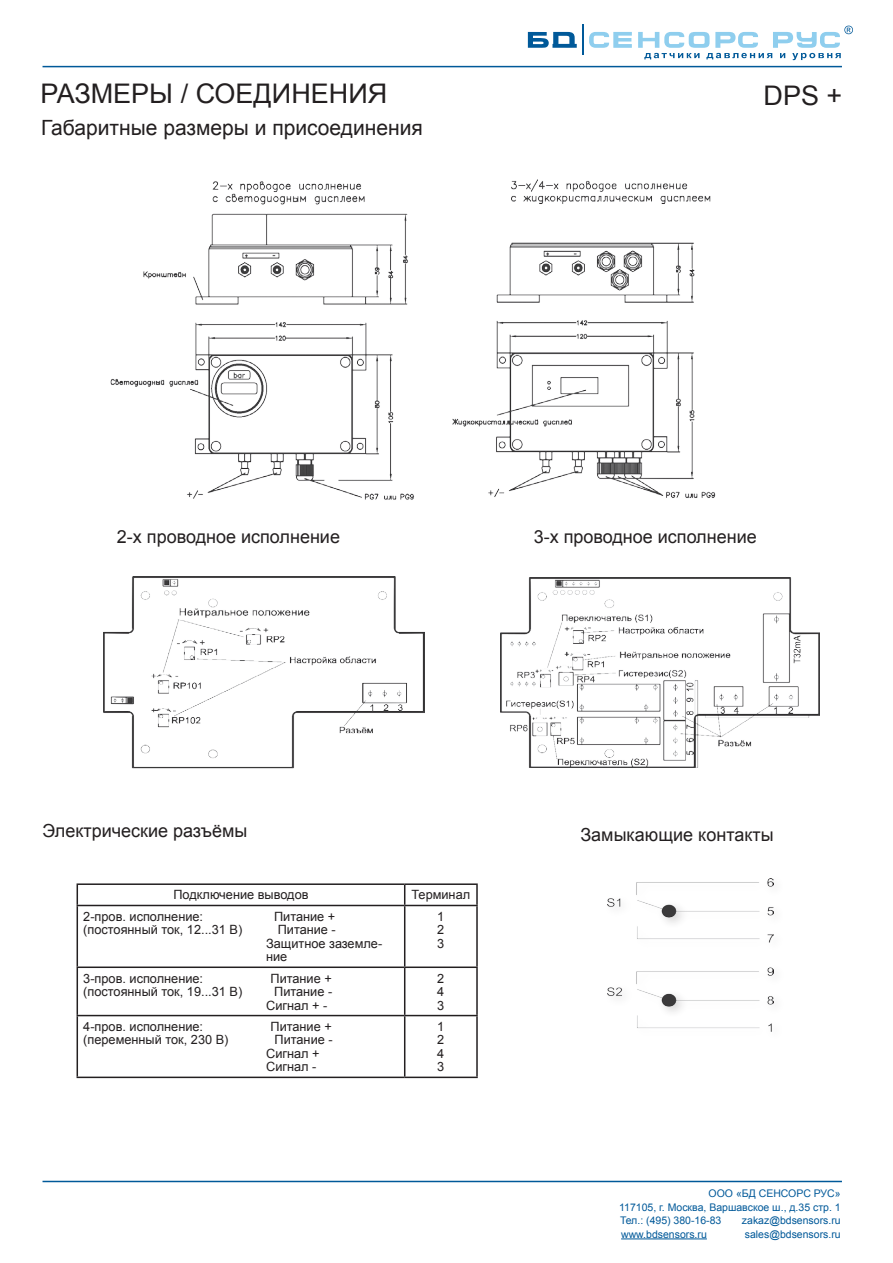
<style>
.page{position:relative;width:893px;height:1263px;background:#fff}
.page>*{position:absolute;margin:0;border:0;box-sizing:border-box;transform-origin:0 0}
.t1{font:27px "Arial";color:#231f20}
.t2{font:21px "Arial";color:#231f20}
.t3{font:18px "Arial";color:#231f20}
.t4{font:12.75px/13.5px "Arial";color:#231f20}
.t5{font:10.5px/13.5px "Arial";color:#005999;text-align:justify}
</style>
<div class="page">
<hr style="left:43px;top:66px;width:799px;height:1px;background:#005999">
<hr style="left:43px;top:1181px;width:799px;height:1px;background:#005999">
<hr style="left:621px;top:1238px;width:86px;height:1px;background:#005999">
<svg style="left:589px;top:32px;width:43px;height:16px"></svg>
<hr style="left:582px;top:25px;width:1px;height:30px;background:#005999">
<svg style="left:528px;top:32px;width:49px;height:16px"></svg>
<svg style="left:638px;top:26px;width:215px;height:34px"></svg>
<hr style="left:77px;top:883px;width:328px;height:2px;background:#231f20">
<svg style="left:77px;top:885px;width:1px;height:20px"></svg>
<hr style="left:405px;top:883px;width:73px;height:2px;background:#231f20">
<svg style="left:404px;top:885px;width:1px;height:20px"></svg>
<hr style="left:476px;top:885px;width:2px;height:20px;background:#231f20">
<hr style="left:77px;top:905px;width:328px;height:1px;background:#231f20">
<hr style="left:77px;top:906px;width:1px;height:60px;background:#231f20">
<hr style="left:405px;top:905px;width:73px;height:1px;background:#231f20">
<hr style="left:404px;top:906px;width:1px;height:60px;background:#231f20">
<hr style="left:476px;top:906px;width:2px;height:60px;background:#231f20">
<hr style="left:77px;top:966px;width:328px;height:2px;background:#231f20">
<hr style="left:77px;top:968px;width:1px;height:47px;background:#231f20">
<hr style="left:405px;top:966px;width:73px;height:2px;background:#231f20">
<hr style="left:404px;top:968px;width:1px;height:47px;background:#231f20">
<hr style="left:476px;top:968px;width:2px;height:47px;background:#231f20">
<hr style="left:77px;top:1015px;width:328px;height:1px;background:#231f20">
<hr style="left:77px;top:1016px;width:1px;height:60px;background:#231f20">
<hr style="left:405px;top:1015px;width:73px;height:1px;background:#231f20">
<hr style="left:404px;top:1016px;width:1px;height:60px;background:#231f20">
<hr style="left:476px;top:1016px;width:2px;height:60px;background:#231f20">
<hr style="left:77px;top:1076px;width:328px;height:2px;background:#231f20">
<hr style="left:405px;top:1076px;width:73px;height:2px;background:#231f20">
<img style="left:501px;top:577px;width:319px;height:191px">
<img style="left:104px;top:577px;width:320px;height:191px">
<img style="left:607px;top:878px;width:166px;height:153px">
<img style="left:110px;top:179px;width:606px;height:321px">
<p class="t1" style="left:41px;top:76px;width:348px">РАЗМЕРЫ / СОЕДИНЕНИЯ</p>
<p class="t1" style="left:764px;top:77px;width:80px">DPS +</p>
<p class="t2" style="left:41px;top:114px;width:383px">Габаритные размеры и присоединения</p>
<p class="t3" style="left:117px;top:524px;width:225px">2-х проводное исполнение</p>
<p class="t3" style="left:534px;top:524px;width:225px">3-х проводное исполнение</p>
<p class="t3" style="left:43px;top:818px;width:206px">Электрические разъёмы</p>
<p class="t4" style="left:173px;top:888px;width:137px">Подключение выводов</p>
<p class="t4" style="left:411px;top:888px;width:60px">Терминал</p>
<p class="t4" style="left:83px;top:910px;width:121px">2-пров. исполнение:</p>
<p class="t4" style="left:274px;top:910px;width:63px">Питание +</p>
<p class="t4" style="left:83px;top:923px;width:160px">(постоянный ток, 12...31 В)</p>
<p class="t4" style="left:278px;top:923px;width:60px">Питание -</p>
<p class="t4" style="left:266px;top:937px;width:118px">Защитное заземле&shy;ние</p>
<p class="t4" style="left:437px;top:910px;width:9px">1</p>
<p class="t4" style="left:437px;top:923px;width:9px">2</p>
<p class="t4" style="left:437px;top:937px;width:9px">3</p>
<p class="t4" style="left:83px;top:971px;width:121px">3-пров. исполнение:</p>
<p class="t4" style="left:270px;top:971px;width:63px">Питание +</p>
<p class="t4" style="left:83px;top:985px;width:160px">(постоянный ток, 19...31 В)</p>
<p class="t4" style="left:274px;top:985px;width:60px">Питание -</p>
<p class="t4" style="left:266px;top:998px;width:63px">Сигнал + -</p>
<p class="t4" style="left:83px;top:1020px;width:121px">4-пров. исполнение:</p>
<p class="t4" style="left:270px;top:1020px;width:63px">Питание +</p>
<p class="t4" style="left:83px;top:1033px;width:147px">(переменный ток, 230 В)</p>
<p class="t4" style="left:275px;top:1033px;width:60px">Питание -</p>
<p class="t4" style="left:266px;top:1047px;width:55px">Сигнал +</p>
<p class="t4" style="left:266px;top:1060px;width:52px">Сигнал -</p>
<p class="t4" style="left:437px;top:971px;width:9px">2</p>
<p class="t4" style="left:437px;top:985px;width:9px">4</p>
<p class="t4" style="left:437px;top:998px;width:9px">3</p>
<p class="t4" style="left:437px;top:1020px;width:9px">1</p>
<p class="t4" style="left:437px;top:1033px;width:9px">2</p>
<p class="t4" style="left:437px;top:1047px;width:9px">4</p>
<p class="t4" style="left:437px;top:1060px;width:9px">3</p>
<p class="t3" style="left:580px;top:823px;width:195px">Замыкающие контакты</p>
<p class="t5" style="left:619px;top:1187px;width:223px;text-indent:89px">ООО «БД СЕНСОРС РУС» 117105, г. Москва, Варшавское ш., д.35 стр. 1<br>Тел.: (495) 380-16-83</p>
<p class="t5" style="left:742px;top:1214px;width:100px">zakaz@bdsensors.ru</p>
<p class="t5" style="left:621px;top:1227px;width:87px">www.bdsensors.ru</p>
<p class="t5" style="left:745px;top:1227px;width:97px">sales@bdsensors.ru</p>
</div>
